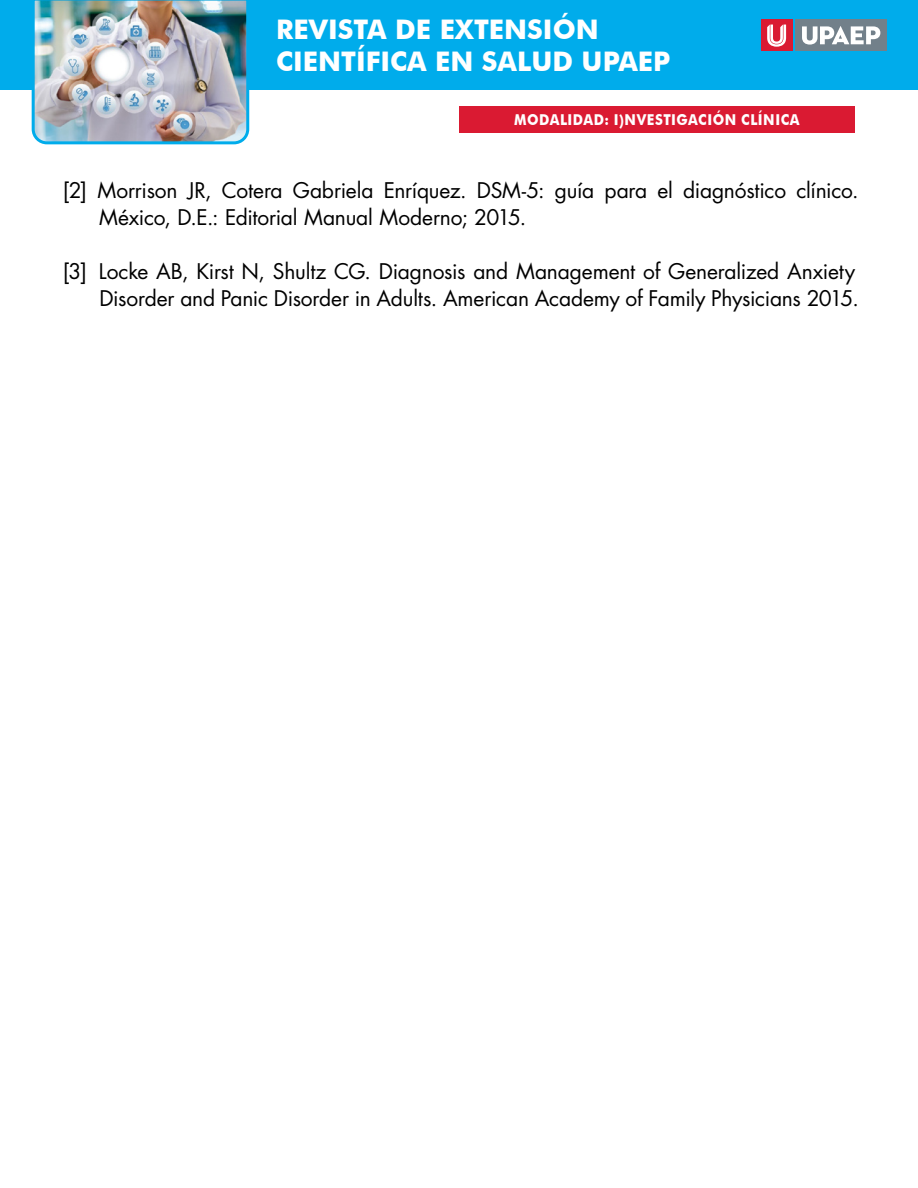
<style>
.page{position:relative;width:918px;height:1188px;background:#fff}
.page>*{position:absolute;margin:0;border:0;box-sizing:border-box;transform-origin:0 0}
.t1{font:700 27px/32.4px "Futura BT";color:#fff}
.referencias{font:21px/27px "Futura Std";letter-spacing:-.01em;color:#000}
.t2{font:700 15px "Futura BT";color:#fff;scale:.9 1}
</style>
<div class="page">
<div style="left:0;top:0;width:918px;height:90px;background:#00aceb"></div>
<img style="left:31px;top:0;width:219px;height:145px">
<div style="left:796px;top:20px;width:91px;height:31px;background:#72808a"></div>
<svg style="left:802px;top:26px;width:78px;height:19px"></svg>
<div style="left:761px;top:20px;width:31px;height:31px;background:#da1a32"></div>
<svg style="left:767px;top:25px;width:19px;height:22px"></svg>
<div style="left:459px;top:106px;width:396px;height:27px;background:#da1a32"></div>
<p class="t1" style="left:276px;top:13px;width:396px">REVISTA DE EXTENSIÓN<br>CIENTÍFICA EN SALUD UPAEP</p>
<p class="t2" style="left:514px;top:111px;width:26px">MODALIDAD</p>
<p class="t2" style="left:605px;top:111px;width:34px">: I)NVESTIGACIÓN</p>
<p class="t2" style="left:741px;top:111px;width:21px">CLÍNICA</p>
<p class="referencias" style="left:99px;top:177px;width:761px;text-indent:-36px">[2] Morrison JR, Cotera Gabriela Enríquez. DSM-5: guía para el diagnóstico clínico.<br>México, D.E.: Editorial Manual Moderno; 2015.</p>
<p class="referencias" style="left:63px;top:258px;width:798px;text-align:right">[3] Locke AB, Kirst N, Shultz CG. Diagnosis and Management of Generalized Anxiety<br>Disorder and Panic Disorder in Adults. American Academy of Family Physicians 2015.</p>
</div>
